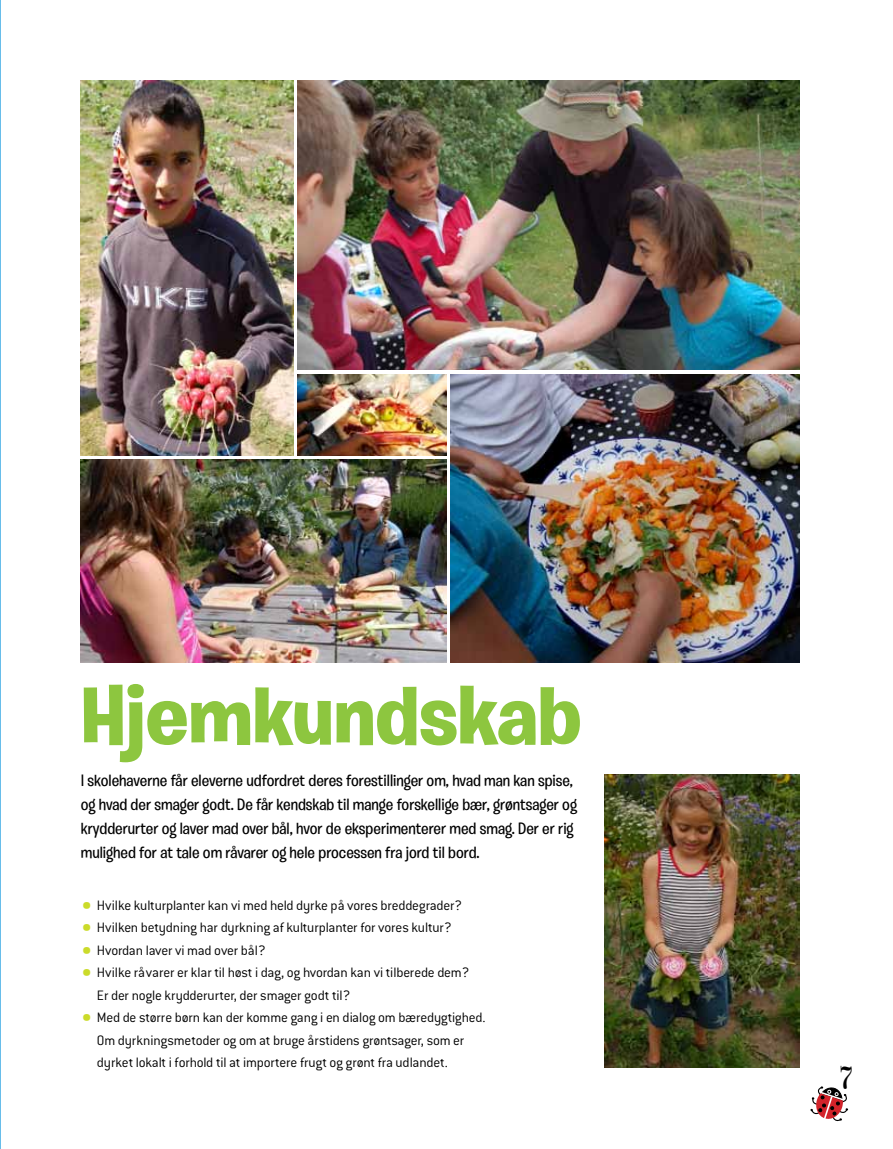
<style>
.page{position:relative;width:893px;height:1149px;background:#fff}
.page>*{position:absolute;margin:0;border:0;box-sizing:border-box;transform-origin:0 0}
.t1{font:700 82.8px "Burbank Big";color:#8dc63f}
.t2{font:33px "Ed";color:#000}
.t3{font:500 16.5px/24px "Burbank Big";color:#000}
.t4{font:300 15px/22.5px "Conduit ITC Std";letter-spacing:-.015em;color:#000}
.s1{font-size:24px;color:#cbdb2a}
</style>
<div class="page">
<hr style="left:0;top:0;width:1px;height:1148px;background:#67bdea">
<img style="left:298px;top:374px;width:148px;height:81px">
<img style="left:298px;top:81px;width:501px;height:288px">
<svg style="left:810px;top:1086px;width:39px;height:36px"></svg>
<img style="left:81px;top:459px;width:365px;height:202px">
<img style="left:451px;top:374px;width:348px;height:287px">
<img style="left:605px;top:774px;width:194px;height:292px">
<img style="left:81px;top:81px;width:212px;height:374px">
<h1 class="t1" style="left:81px;top:664px;width:502px">Hjemkundskab</h1>
<p class="t3" style="left:81px;top:768px;width:498px">I skolehaverne får eleverne udfordret deres forestillinger om, hvad man kan spise, og hvad der smager godt. De får kendskab til mange forskellige bær, grøntsager og krydderurter og laver mad over bål, hvor de eksperimenterer med smag. Der er rig mulighed for at tale om råvarer og hele processen fra jord til bord.</p>
<p class="t4" style="left:81px;top:893px;width:383px"><span class="s1">•</span> Hvilke kulturplanter kan vi med held dyrke på vores breddegrader?</p>
<p class="t4" style="left:81px;top:915px;width:372px"><span class="s1">•</span> Hvilken betydning har dyrkning af kulturplanter for vores kultur?</p>
<p class="t4" style="left:81px;top:938px;width:186px"><span class="s1">•</span> Hvordan laver vi mad over bål?</p>
<p class="t4" style="left:97px;top:960px;width:374px;text-indent:-16px"><span class="s1">•</span> Hvilke råvarer er klar til høst i dag, og hvordan kan vi tilberede dem?<br>Er der nogle krydderurter, der smager godt til?</p>
<p class="t4" style="left:97px;top:1005px;width:390px;text-indent:-16px"><span class="s1">•</span> Med de større børn kan der komme gang i en dialog om bæredygtighed.<br>Om dyrkningsmetoder og om at bruge årstidens grøntsager, som er dyrket lokalt i forhold til at importere frugt og grønt fra udlandet.</p>
<h2 class="t2" style="left:840px;top:1058px;width:13px">7</h2>
</div>
